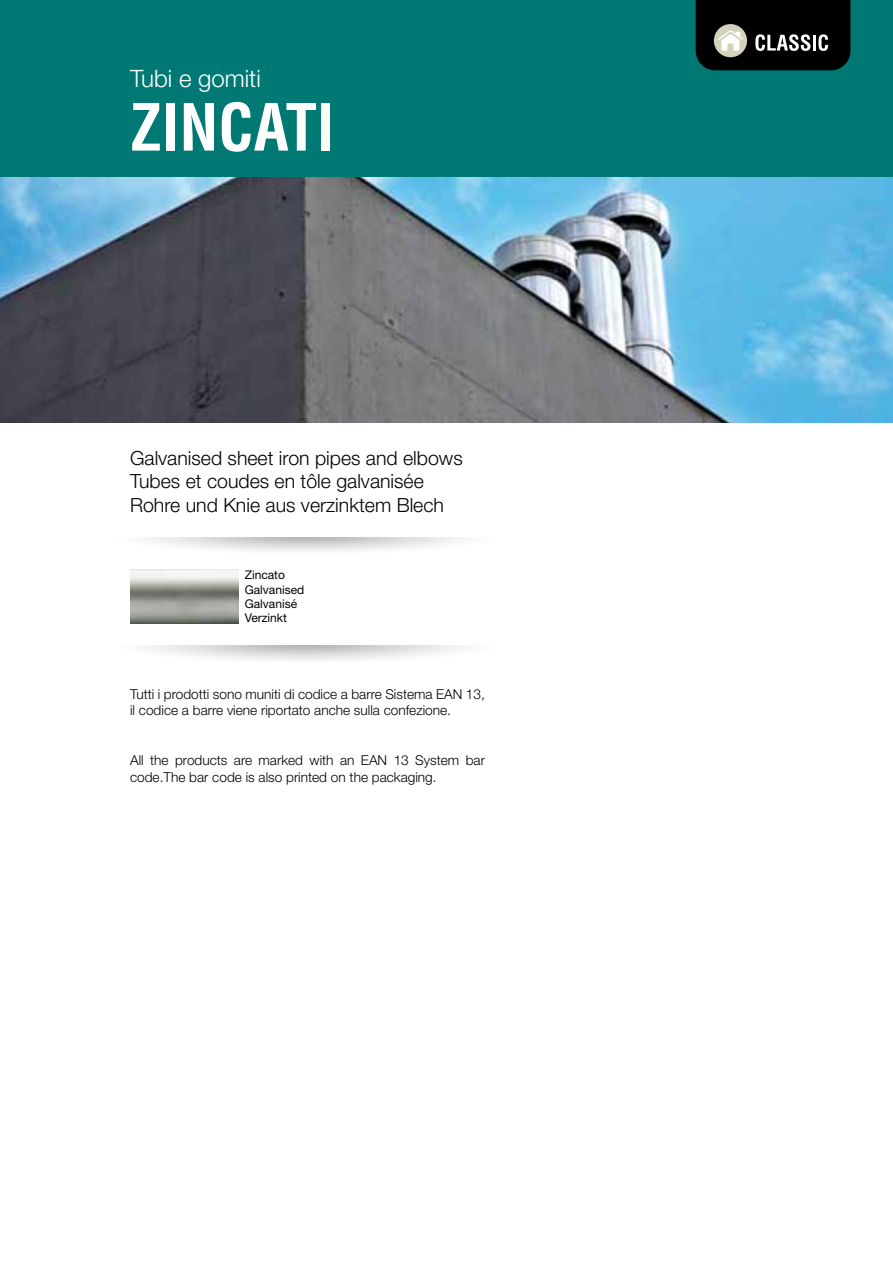
<style>
.page{position:relative;width:893px;height:1263px;background:#fff}
.page>*{position:absolute;margin:0;border:0;box-sizing:border-box;transform-origin:0 0}
.t1{font:700 condensed 63.45px "Helvetica";color:#fff}
.t2{font:300 24px "Helvetica Neue";color:#fff}
.t3{font:300 19.5px/23.4px "Helvetica Neue";color:#000}
.t4{font:300 13.65px/16.4px "Helvetica Neue";color:#000}
.t5{font:12px/14.4px "Helvetica Neue";color:#000}
</style>
<div class="page">
<div style="left:0;top:0;width:893px;height:177px;background:#007975"></div>
<img style="left:0;top:177px;width:893px;height:245px">
<img style="left:130px;top:570px;width:109px;height:53px">
<svg style="left:696px;top:0;width:154px;height:70px"></svg>
<h2 class="t2" style="left:130px;top:64px;width:132px">Tubi e gomiti</h2>
<h1 class="t1" style="left:130px;top:88px;width:206px">ZINCATI</h1>
<h3 class="t3" style="left:130px;top:446px;width:334px">Galvanised sheet iron pipes and elbows<br>Tubes et coudes en tôle galvanisée<br>Rohre und Knie aus verzinktem Blech</h3>
<p class="t5" style="left:245px;top:567px;width:61px">Zincato<br>Galvanised<br>Galvanisé<br>Verzinkt</p>
<p class="t4" style="left:130px;top:685px;width:356px">Tutti i prodotti sono muniti di codice a barre Sistema EAN 13, il codice a barre viene riportato anche sulla confezione.</p>
<p class="t4" style="left:130px;top:752px;width:356px">All the products are marked with an EAN 13 System bar code.The bar code is also printed on the packaging.</p>
</div>
